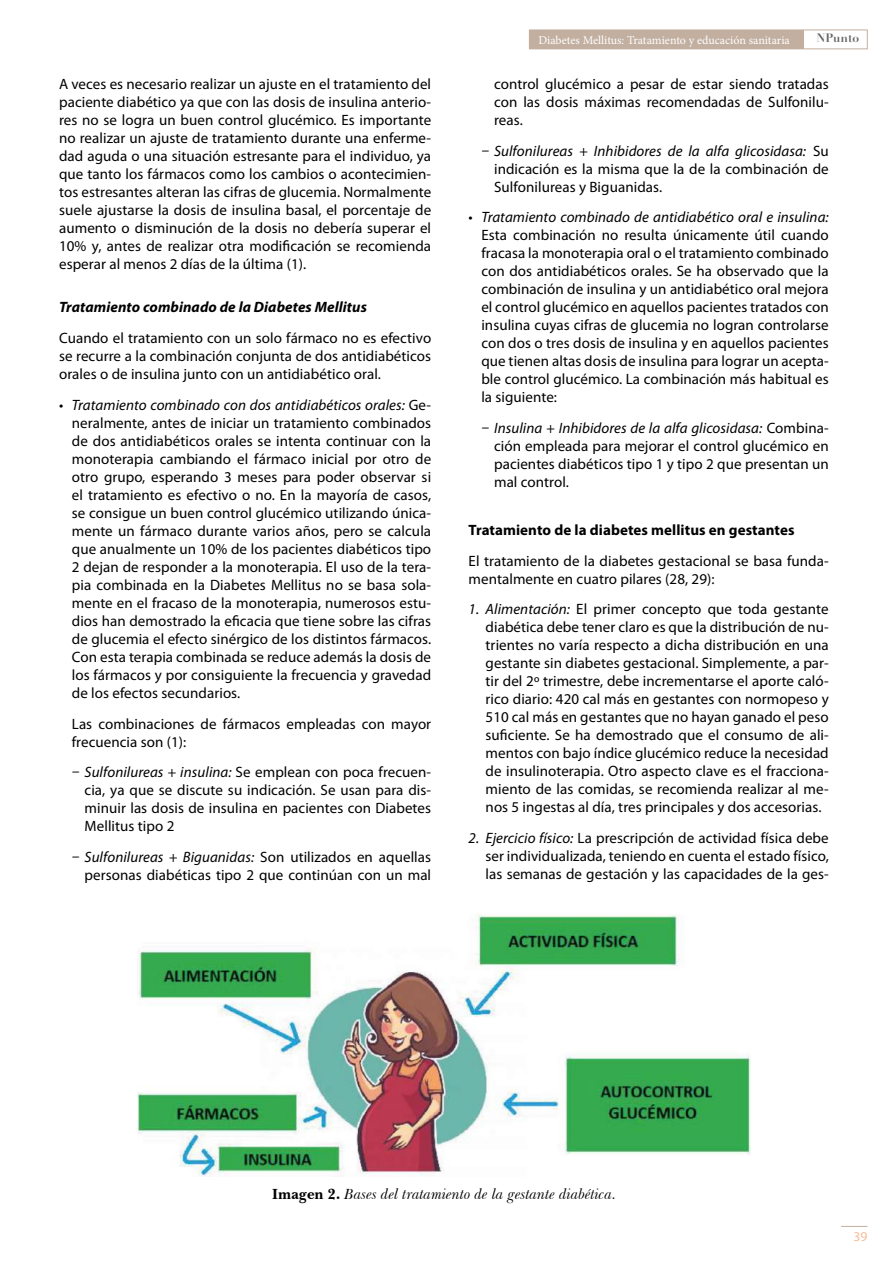
<style>
.page{position:relative;width:893px;height:1263px;background:#fff}
.page>*{position:absolute;margin:0;border:0;box-sizing:border-box;transform-origin:0 0}
.t1{font:15px/18px "Myriad Pro";letter-spacing:.005em;color:#000;text-align:justify}
.t2{font:italic 15px "Baskerville BT";color:#000}
.t3{font:700 15px "Myriad Pro";letter-spacing:.005em;color:#000}
.t4{font:italic 700 15px "Myriad Pro";letter-spacing:.005em;color:#000}
.t5{font:13.5px "Myriad Pro";color:#f6bc96}
.t6{font:12px "Minion Pro";color:#fff}
.t7{font:700 12px "Didot LH";color:#646363}
.s1{font-style:italic}
.s2{font-weight:700;font-style:normal}
</style>
<div class="page">
<svg style="left:841px;top:1226px;width:26px;height:1px"></svg>
<div style="left:529px;top:30px;width:338px;height:19px;border:1px solid #c2afa0"></div>
<div style="left:529px;top:30px;width:275px;height:19px;background:#c2afa0"></div>
<img style="left:138px;top:914px;width:612px;height:263px">
<p class="t1" style="left:59px;top:75px;width:374px">A veces es necesario realizar un ajuste en el tratamiento del paciente diabético ya que con las dosis de insulina anterio&shy;res no se logra un buen control glucémico. Es importante no realizar un ajuste de tratamiento durante una enferme&shy;dad aguda o una situación estresante para el individuo, ya que tanto los fármacos como los cambios o acontecimien&shy;tos estresantes alteran las cifras de glucemia. Normalmente suele ajustarse la dosis de insulina basal, el porcentaje de aumento o disminución de la dosis no debería superar el 10% y, antes de realizar otra modificación se recomienda esperar al menos 2 días de la última (1).</p>
<p class="t4" style="left:59px;top:299px;width:309px">Tratamiento combinado de la Diabetes Mellitus</p>
<p class="t1" style="left:59px;top:329px;width:374px">Cuando el tratamiento con un solo fármaco no es efectivo se recurre a la combinación conjunta de dos antidiabéticos orales o de insulina junto con un antidiabético oral.</p>
<p class="t1" style="left:72px;top:396px;width:361px;text-indent:-13px">• <span class="s1">Tratamiento combinado con dos antidiabéticos orales:</span> Ge&shy;neralmente, antes de iniciar un tratamiento combinados de dos antidiabéticos orales se intenta continuar con la monoterapia cambiando el fármaco inicial por otro de otro grupo, esperando 3 meses para poder observar si el tratamiento es efectivo o no. En la mayoría de casos, se consigue un buen control glucémico utilizando única&shy;mente un fármaco durante varios años, pero se calcula que anualmente un 10% de los pacientes diabéticos tipo 2 dejan de responder a la monoterapia. El uso de la tera&shy;pia combinada en la Diabetes Mellitus no se basa sola&shy;mente en el fracaso de la monoterapia, numerosos estu&shy;dios han demostrado la eficacia que tiene sobre las cifras de glucemia el efecto sinérgico de los distintos fármacos.<br>Con esta terapia combinada se reduce además la dosis de los fármacos y por consiguiente la frecuencia y gravedad de los efectos secundarios.</p>
<p class="t1" style="left:72px;top:714px;width:361px">Las combinaciones de fármacos empleadas con mayor frecuencia son (1):</p>
<p class="t1" style="left:85px;top:763px;width:348px;text-indent:-13px"><span class="s1">ū Sulfonilureas + insulina:</span> Se emplean con poca frecuen&shy;cia, ya que se discute su indicación. Se usan para dis&shy;minuir las dosis de insulina en pacientes con Diabetes Mellitus tipo 2</p>
<p class="t1" style="left:72px;top:848px;width:361px;text-align:right"><span class="s1">ū Sulfonilureas + Biguanidas:</span> Son utilizados en aquellas personas diabéticas tipo 2 que continúan con un mal</p>
<p class="t6" style="left:538px;top:32px;width:253px">Diabetes Mellitus: Tratamiento y educación sanitaria</p>
<p class="t7" style="left:816px;top:30px;width:44px">NPunto</p>
<p class="t1" style="left:494px;top:75px;width:336px">control glucémico a pesar de estar siendo tratadas con las dosis máximas recomendadas de Sulfonilu&shy;reas.</p>
<p class="t1" style="left:494px;top:141px;width:336px;text-indent:-13px"><span class="s1">ū Sulfonilureas + Inhibidores de la alfa glicosidasa:</span> Su indicación es la misma que la de la combinación de Sulfonilureas y Biguanidas.</p>
<p class="t1" style="left:481px;top:208px;width:349px;text-indent:-13px">• <span class="s1">Tratamiento combinado de antidiabético oral e insulina:<br></span>Esta combinación no resulta únicamente útil cuando fracasa la monoterapia oral o el tratamiento combinado con dos antidiabéticos orales. Se ha observado que la combinación de insulina y un antidiabético oral mejora el control glucémico en aquellos pacientes tratados con insulina cuyas cifras de glucemia no logran controlarse con dos o tres dosis de insulina y en aquellos pacientes que tienen altas dosis de insulina para lograr un acepta&shy;ble control glucémico. La combinación más habitual es la siguiente:</p>
<p class="t1" style="left:494px;top:419px;width:336px;text-indent:-13px"><span class="s1">ū Insulina + Inhibidores de la alfa glicosidasa:</span> Combina&shy;ción empleada para mejorar el control glucémico en pacientes diabéticos tipo 1 y tipo 2 que presentan un mal control.</p>
<p class="t3" style="left:469px;top:521px;width:328px">Tratamiento de la diabetes mellitus en gestantes</p>
<p class="t1" style="left:469px;top:551px;width:362px">El tratamiento de la diabetes gestacional se basa funda&shy;mentalmente en cuatro pilares (28, 29):</p>
<p class="t1" style="left:486px;top:600px;width:345px;text-indent:-17px"><span class="s1">1. Alimentación:</span> El primer concepto que toda gestante diabética debe tener claro es que la distribución de nu&shy;trientes no varía respecto a dicha distribución en una gestante sin diabetes gestacional. Simplemente, a par&shy;tir del 2º trimestre, debe incrementarse el aporte caló&shy;rico diario: 420 cal más en gestantes con normopeso y 510 cal más en gestantes que no hayan ganado el peso suficiente. Se ha demostrado que el consumo de ali&shy;mentos con bajo índice glucémico reduce la necesidad de insulinoterapia. Otro aspecto clave es el fracciona&shy;miento de las comidas, se recomienda realizar al me&shy;nos 5 ingestas al día, tres principales y dos accesorias.</p>
<p class="t1" style="left:486px;top:829px;width:345px;text-indent:-17px"><span class="s1">2. Ejercicio físico:</span> La prescripción de actividad física debe ser individualizada, teniendo en cuenta el estado físico, las semanas de gestación y las capacidades de la ges-</p>
<p class="t2" style="left:272px;top:1185px;width:346px"><span class="s2">Imagen 2.</span> Bases del tratamiento de la gestante diabética.</p>
<p class="t5" style="left:854px;top:1228px;width:15px">39</p>
</div>
